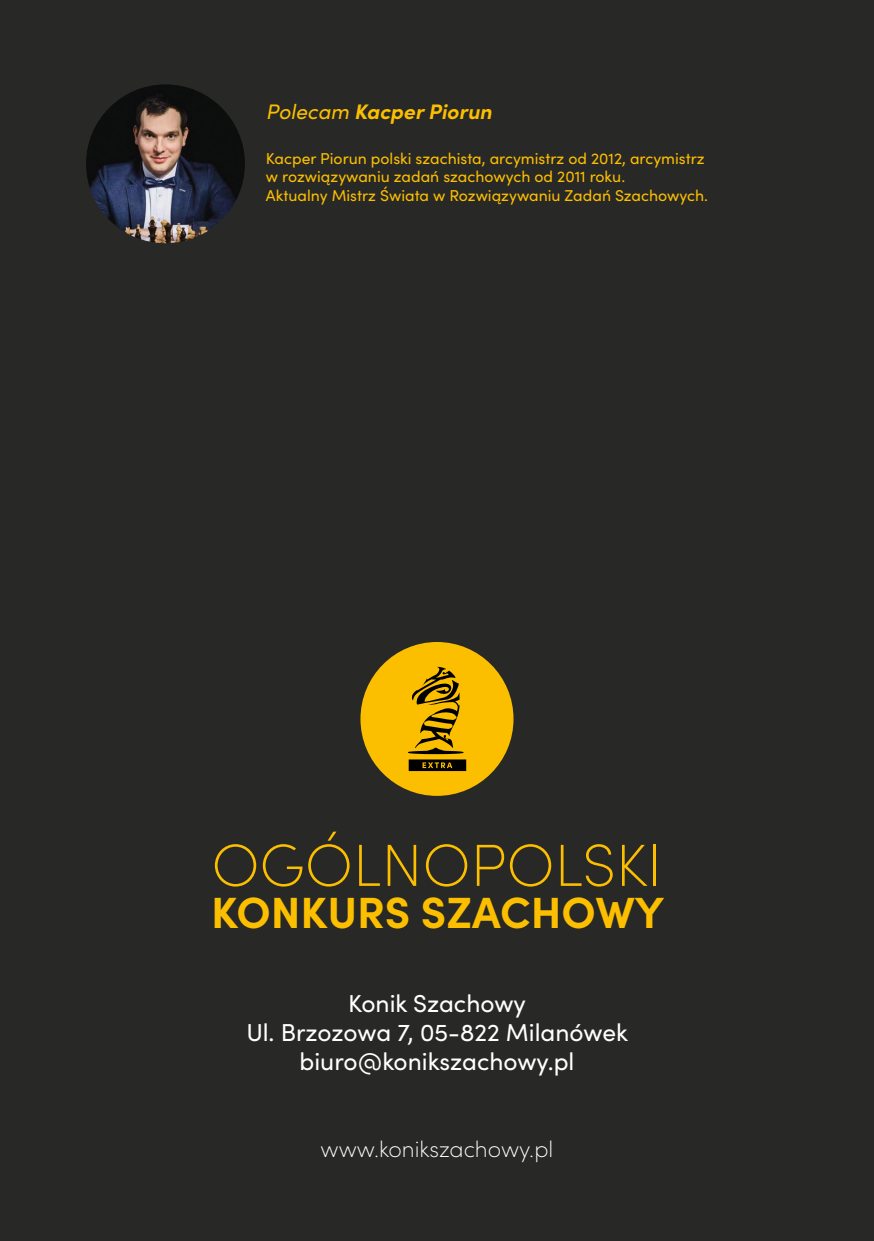
<style>
.page{position:relative;width:874px;height:1241px;background:#fff}
.page>*{position:absolute;margin:0;border:0;box-sizing:border-box;transform-origin:0 0}
.t1{font:200 59.5px "Sofia Pro";color:#fcbf00}
.t2{font:700 43.75px "Sofia Pro";color:#fcbf00}
.t3{font:24.5px/29.4px "Sofia Pro";color:#fff;text-align:center}
.t4{font:200 22.75px "Sofia Pro";color:#fff}
.t5{font:italic 700 21px "Sofia Pro";color:#fcbf00}
.t6{font:15.75px/18.9px "Sofia Pro";color:#fcbf00}
.s1{font-weight:400}
</style>
<div class="page">
<div style="left:0;top:0;width:873px;height:1240px;background:#282827"></div>
<div style="left:360px;top:642px;width:153px;height:153px;background:#fcbf00;border-radius:50%"></div>
<svg style="left:407px;top:666px;width:59px;height:105px"></svg>
<img style="left:86px;top:84px;width:159px;height:159px;border-radius:79px">
<h3 class="t5" style="left:266px;top:96px;width:227px"><span class="s1">Polecam</span> Kacper Piorun</h3>
<p class="t6" style="left:266px;top:148px;width:443px">Kacper Piorun polski szachista, arcymistrz od 2012, arcymistrz w rozwiązywaniu zadań szachowych od 2011 roku.<br>Aktualny Mistrz Świata w Rozwiązywaniu Zadań Szachowych.</p>
<h1 class="t1" style="left:211px;top:822px;width:452px">OGÓLNOPOLSKI</h1>
<h2 class="t2" style="left:211px;top:878px;width:454px">KONKURS SZACHOWY</h2>
<h3 class="t3" style="left:246px;top:986px;width:383px">Konik Szachowy<br>Ul. Brzozowa 7, 05-822 Milanówek biuro@konikszachowy.pl</h3>
<h3 class="t4" style="left:320px;top:1132px;width:234px">www.konikszachowy.pl</h3>
</div>
